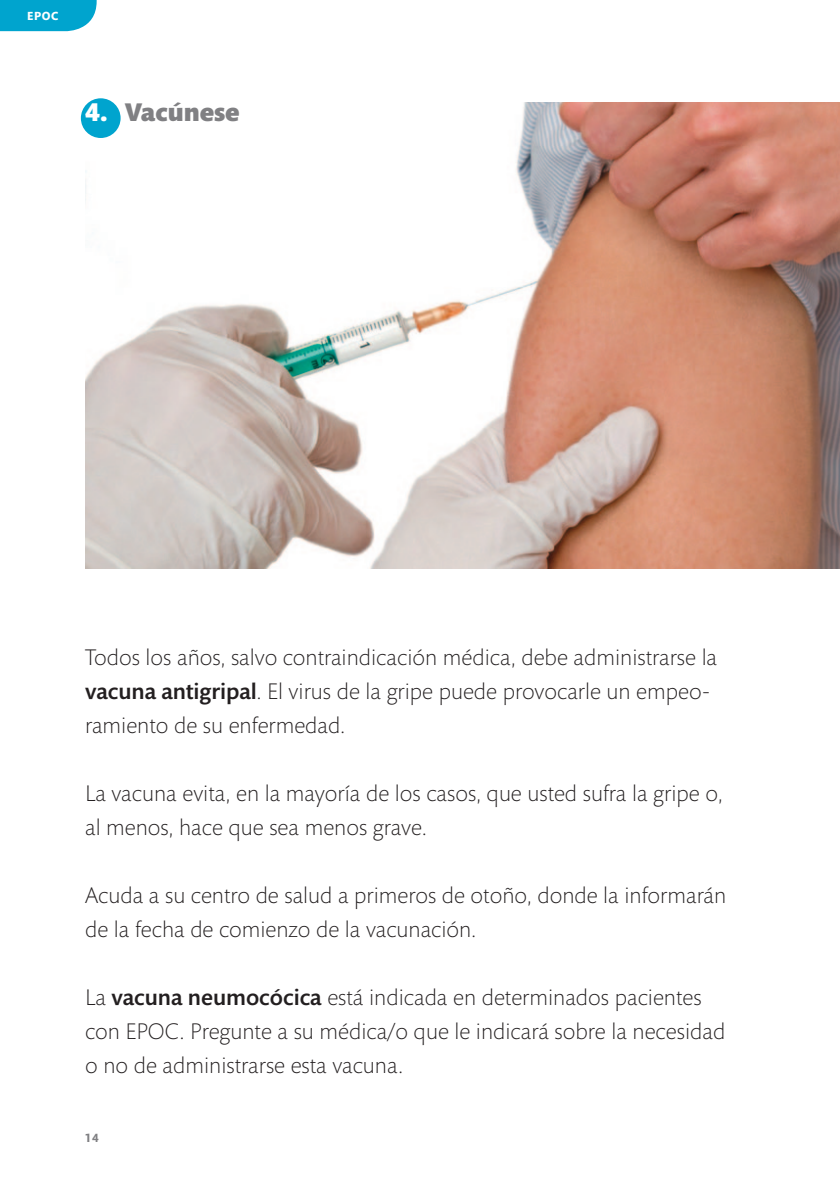
<style>
.page{position:relative;width:840px;height:1191px;background:#fff}
.page>*{position:absolute;margin:0;border:0;box-sizing:border-box;transform-origin:0 0}
.t1{font:900 26px "Mundo Sans Std";color:#808083}
.t2{font:300 23px/34px "Mundo Sans Std";color:#231f20}
.t3{font:700 12px "Mundo Sans Std";color:#fff}
.t4{font:700 12px "Mundo Sans Std";color:#808083}
.s1{color:#fff}
.s2{font-weight:500}
</style>
<div class="page">
<img style="left:85px;top:102px;width:754px;height:466px">
<div style="left:0;top:0;width:97px;height:31px;background:#00a4ce"></div>
<div style="left:81px;top:98px;width:39px;height:40px;background:#00a4ce;border-radius:50%"></div>
<p class="t3" style="left:27px;top:9px;width:33px">EPOC</p>
<p class="t1" style="left:85px;top:98px;width:156px"><span class="s1">4.</span> Vacúnese</p>
<p class="t2" style="left:85px;top:641px;width:633px">Todos los años, salvo contraindicación médica, debe administrarse la <span class="s2">vacuna antigripal</span>. El virus de la gripe puede provocarle un empeo&shy;ramiento de su enfermedad.</p>
<p class="t2" style="left:85px;top:777px;width:638px">La vacuna evita, en la mayoría de los casos, que usted sufra la gripe o, al menos, hace que sea menos grave.</p>
<p class="t2" style="left:85px;top:879px;width:642px">Acuda a su centro de salud a primeros de otoño, donde la informarán de la fecha de comienzo de la vacunación.</p>
<p class="t2" style="left:85px;top:981px;width:641px">La <span class="s2">vacuna neumocócica</span> está indicada en determinados pacientes con EPOC. Pregunte a su médica/o que le indicará sobre la necesidad o no de administrarse esta vacuna.</p>
<p class="t4" style="left:85px;top:1131px;width:15px">14</p>
</div>
